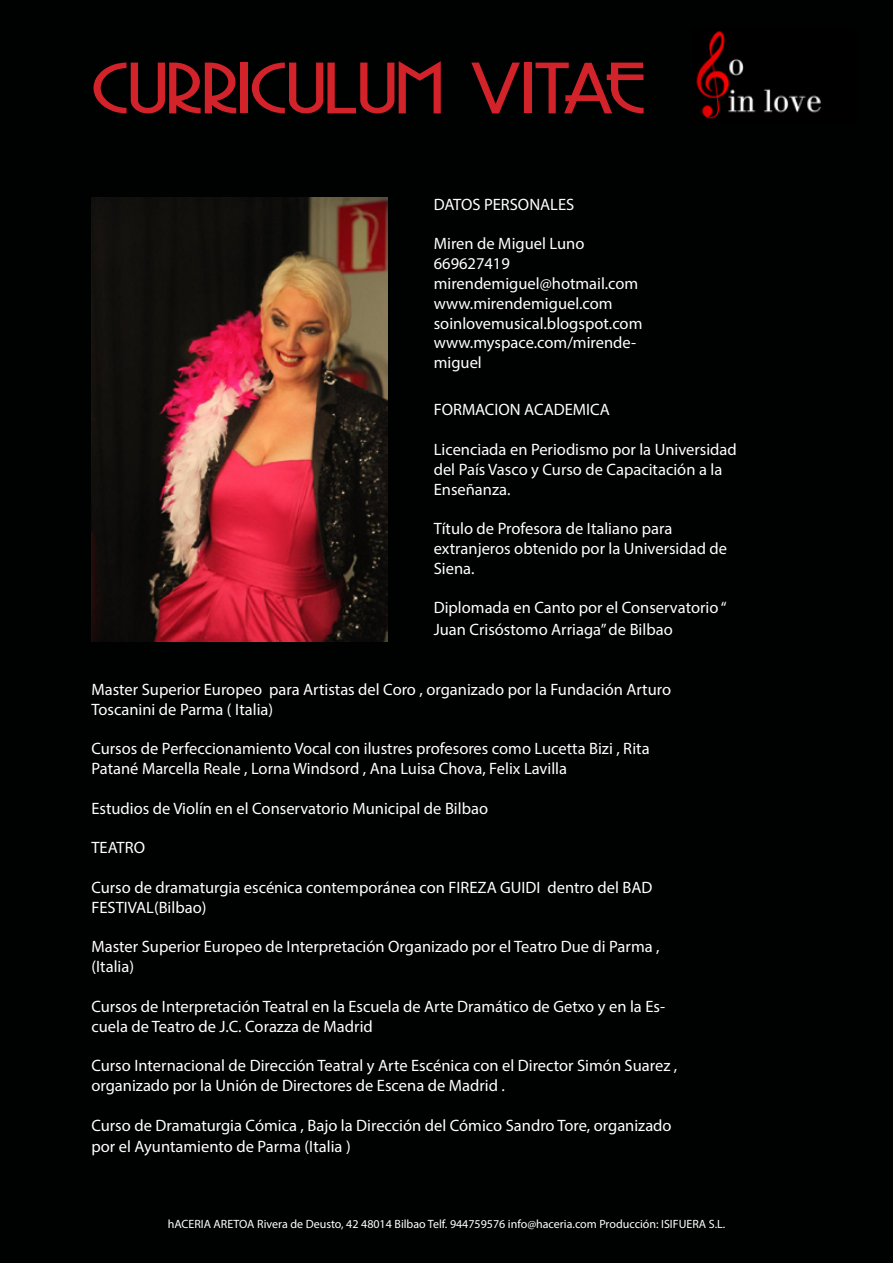
<style>
.page{position:relative;width:893px;height:1263px;background:#000101}
.page>*{position:absolute;margin:0;border:0;box-sizing:border-box;transform-origin:0 0}
.t1{font:67.5px "Copasetic NF";color:#d2232a;scale:1.3 1}
.t2{font:16.5px/19.8px "Myriad Pro";color:#fff}
.t3{font:12px "Myriad Pro";color:#fff}
</style>
<div class="page">
<img style="left:91px;top:197px;width:297px;height:445px">
<img style="left:691px;top:29px;width:166px;height:94px">
<h1 class="t1" style="left:91px;top:56px;width:428px">CURRICULUM VITAE</h1>
<p class="t2" style="left:434px;top:194px;width:142px">DATOS PERSONALES</p>
<p class="t2" style="left:434px;top:234px;width:210px">Miren de Miguel Luno<br>669627419 mirendemiguel@hotmail.com www.mirendemiguel.com soinlovemusical.blogspot.com www.myspace.com/mirende&shy;miguel</p>
<p class="t2" style="left:434px;top:400px;width:178px">FORMACION ACADEMICA</p>
<p class="t2" style="left:434px;top:439px;width:305px">Licenciada en Periodismo por la Universidad del País Vasco y Curso de Capacitación a la<br>Enseñanza.</p>
<p class="t2" style="left:434px;top:518px;width:295px">Título de Profesora de Italiano para extranjeros obtenido por la Universidad de<br>Siena.</p>
<p class="t2" style="left:434px;top:597px;width:294px;line-height:21.6px">Diplomada en Canto por el Conservatorio “<br>Juan Crisóstomo Arriaga” de Bilbao</p>
<p class="t2" style="left:91px;top:679px;width:581px">Master Superior Europeo para Artistas del Coro , organizado por la Fundación Arturo<br>Toscanini de Parma ( Italia)</p>
<p class="t2" style="left:91px;top:739px;width:560px">Cursos de Perfeccionamiento Vocal con ilustres profesores como Lucetta Bizi , Rita<br>Patané Marcella Reale , Lorna Windsord , Ana Luisa Chova, Felix Lavilla</p>
<p class="t2" style="left:91px;top:798px;width:398px">Estudios de Violín en el Conservatorio Municipal de Bilbao</p>
<p class="t2" style="left:91px;top:838px;width:55px">TEATRO</p>
<p class="t2" style="left:91px;top:877px;width:562px">Curso de dramaturgia escénica contemporánea con FIREZA GUIDI dentro del BAD<br>FESTIVAL(Bilbao)</p>
<p class="t2" style="left:91px;top:937px;width:570px">Master Superior Europeo de Interpretación Organizado por el Teatro Due di Parma , (Italia)</p>
<p class="t2" style="left:91px;top:996px;width:575px">Cursos de Interpretación Teatral en la Escuela de Arte Dramático de Getxo y en la Es&shy;cuela de Teatro de J.C. Corazza de Madrid</p>
<p class="t2" style="left:91px;top:1055px;width:587px">Curso Internacional de Dirección Teatral y Arte Escénica con el Director Simón Suarez , organizado por la Unión de Directores de Escena de Madrid .</p>
<p class="t2" style="left:91px;top:1114px;width:582px;line-height:21.6px">Curso de Dramaturgia Cómica , Bajo la Dirección del Cómico Sandro Tore, organizado por el Ayuntamiento de Parma (Italia )</p>
<p class="t3" style="left:168px;top:1216px;width:559px">hACERIA ARETOA Rivera de Deusto, 42 48014 Bilbao Telf. 944759576 info@haceria.com Producción: ISIFUERA S.L.</p>
</div>
